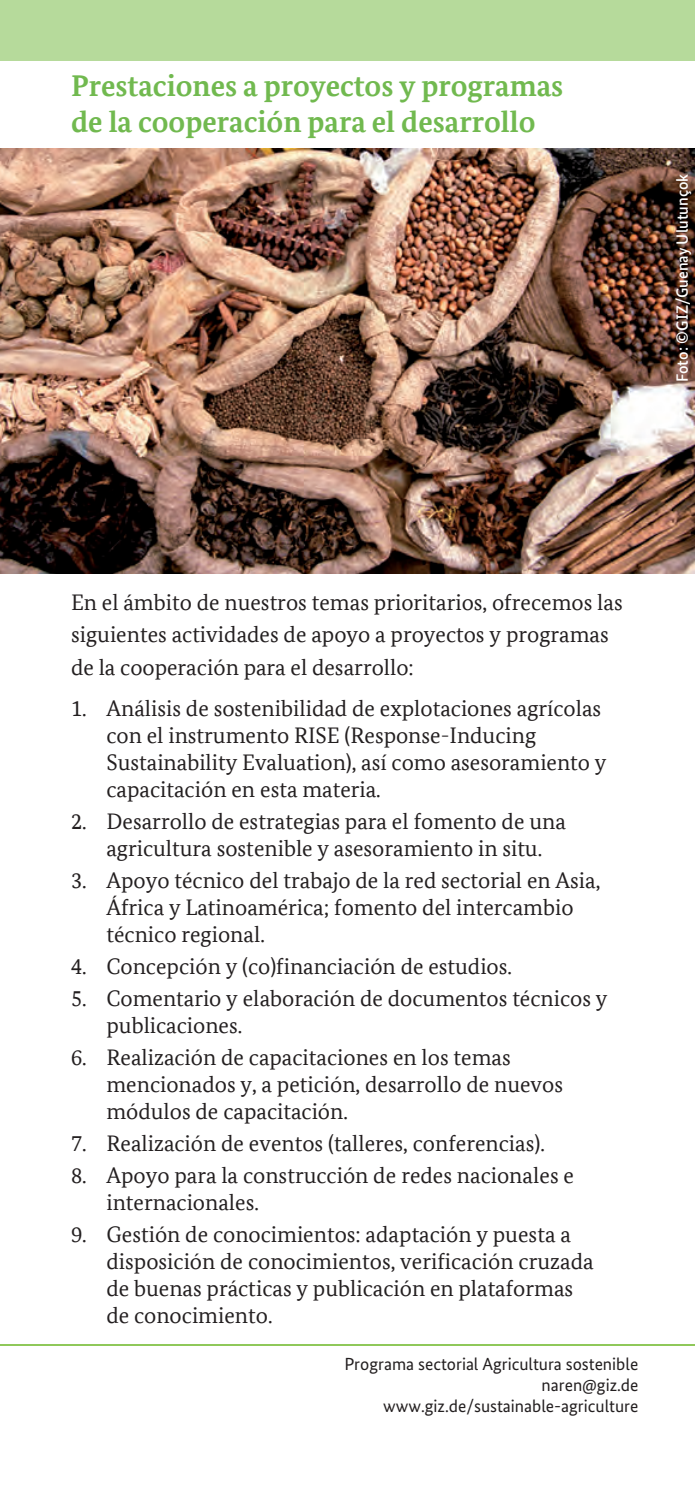
<style>
.page{position:relative;width:695px;height:1489px;background:#fff}
.page>*{position:absolute;margin:0;border:0;box-sizing:border-box;transform-origin:0 0}
.t1{font:700 30px/36.2px "Bundes Serif Office";color:#71b94f}
.t2{font:22.5px/27px "Bundes Serif Office";color:#231f20}
.t3{font:17.5px/21px "Bundes Sans";color:#231f20;text-align:right}
.t4{font:500 16.25px "Bundes Sans";color:#fff}
</style>
<div class="page">
<hr style="left:0;top:1343px;width:694px;height:2px;background:#8fc85a">
<div style="left:0;top:0;width:694px;height:60px;background:#b6da9b"></div>
<img style="left:0;top:149px;width:694px;height:424px">
<h1 class="t1" style="left:71px;top:67px;width:494px">Prestaciones a proyectos y programas de la cooperación para el desarrollo</h1>
<p class="t4" style="left:672px;top:382px;width:210px;rotate:-90deg">Foto: ©GIZ/Guenay Ulutunçok</p>
<p class="t2" style="left:71px;top:585px;width:553px;line-height:32.5px">En el ámbito de nuestros temas prioritarios, ofrecemos las siguientes actividades de apoyo a proyectos y programas de la cooperación para el desarrollo:</p>
<p class="t2" style="left:106px;top:694px;width:501px;text-indent:-35px">1. Análisis de sostenibilidad de explotaciones agrícolas con el instrumento RISE (Response-Inducing Sustainability Evaluation), así como asesoramiento y capacitación en esta materia.</p>
<p class="t2" style="left:71px;top:807px;width:496px;text-align:center">2. Desarrollo de estrategias para el fomento de una agricultura sostenible y asesoramiento in situ.</p>
<p class="t2" style="left:106px;top:866px;width:495px;text-indent:-35px">3. Apoyo técnico del trabajo de la red sectorial en Asia,<br>África y Latinoamérica; fomento del intercambio técnico regional.</p>
<p class="t2" style="left:71px;top:952px;width:442px">4. Concepción y (co)financiación de estudios.</p>
<p class="t2" style="left:106px;top:984px;width:502px;text-indent:-35px">5. Comentario y elaboración de documentos técnicos y publicaciones.</p>
<p class="t2" style="left:106px;top:1043px;width:458px;text-indent:-35px">6. Realización de capacitaciones en los temas mencionados y, a petición, desarrollo de nuevos módulos de capacitación.</p>
<p class="t2" style="left:71px;top:1129px;width:475px">7. Realización de eventos (talleres, conferencias).</p>
<p class="t2" style="left:106px;top:1161px;width:469px;text-indent:-35px">8. Apoyo para la construcción de redes nacionales e internacionales.</p>
<p class="t2" style="left:106px;top:1220px;width:488px;text-indent:-35px">9. Gestión de conocimientos: adaptación y puesta a disposición de conocimientos, verificación cruzada de buenas prácticas y publicación en plataformas de conocimiento.</p>
<p class="t3" style="left:344px;top:1352px;width:295px">Programa sectorial Agricultura sostenible naren@giz.de www.giz.de/sustainable-agriculture</p>
</div>
